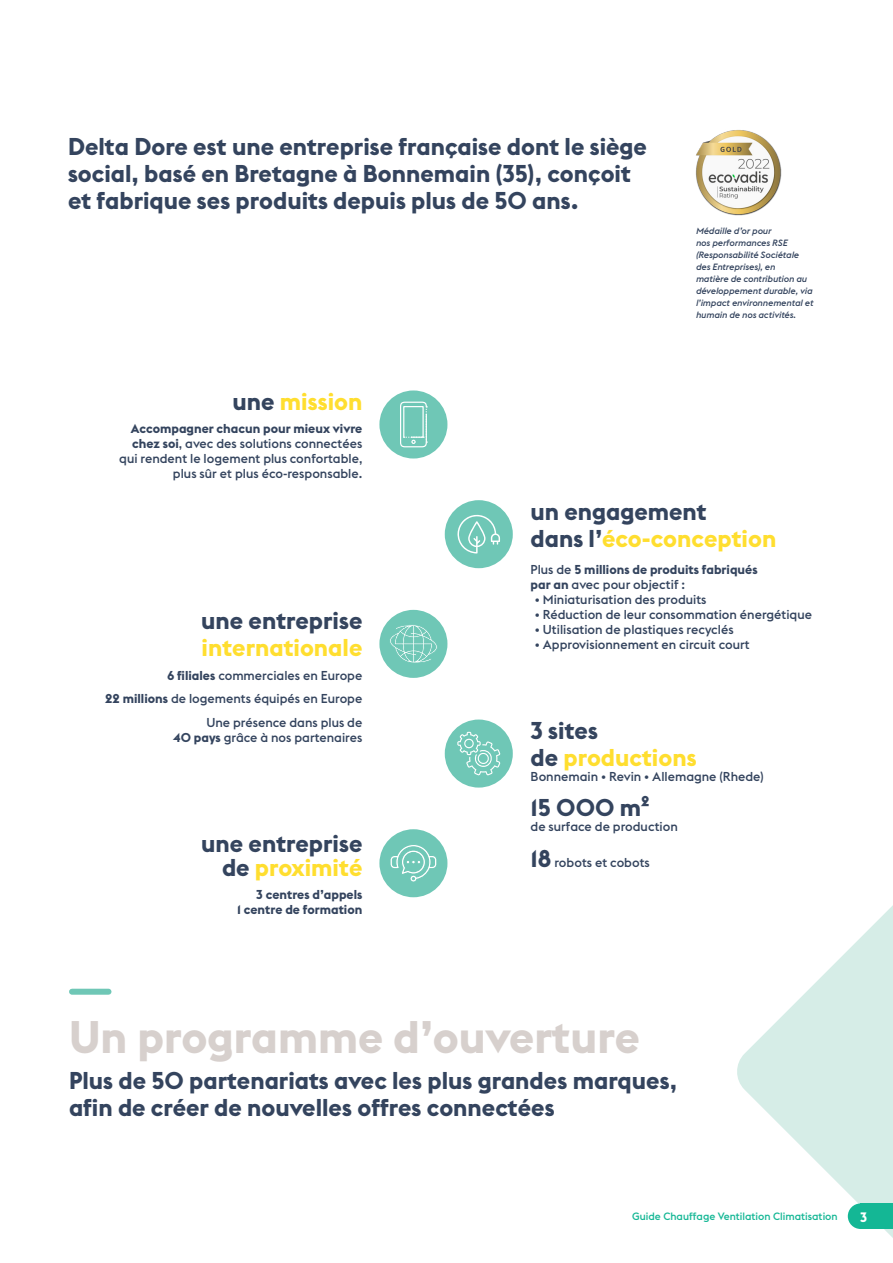
<style>
.page{position:relative;width:893px;height:1263px;background:#fff}
.page>*{position:absolute;margin:0;border:0;box-sizing:border-box;transform-origin:0 0}
.t1{font:700 45px "Euclid Flex";color:#d7d0cd}
.t2{font:700 24px/27px "Euclid Flex";color:#34445e}
.t3{font:700 24px/27px "Euclid Flex";color:#ffde2f}
.t4{font:700 13.5px "Euclid Flex";color:#fff}
.t5{font:500 12.75px/15px "Euclid Flex";color:#34445e;text-align:right}
.t6{font:700 12.75px/15px "Euclid Flex";color:#34445e}
.t7{font:500 10.5px "Euclid Flex";color:#14b795}
.t8{font:italic 500 9px/12px "Euclid Flex";color:#34445e}
.s1{color:#34445e}
.s2{font-weight:700}
.s3{color:#ffde2f}
.s4{font-weight:500}
.s5{font-weight:700;font-size:24px}
</style>
<div class="page">
<svg style="left:737px;top:905px;width:156px;height:333px"></svg>
<div style="left:72px;top:989px;width:37px;height:6px;background:#6fc7b6"></div>
<div style="left:379px;top:390px;width:68px;height:68px;background:#6fc7b6;border-radius:50%"></div>
<svg style="left:400px;top:401px;width:27px;height:47px"></svg>
<div style="left:445px;top:719px;width:68px;height:68px;background:#6fc7b6;border-radius:50%"></div>
<div style="left:379px;top:829px;width:68px;height:68px;background:#6fc7b6;border-radius:50%"></div>
<div style="left:379px;top:610px;width:68px;height:68px;background:#6fc7b6;border-radius:50%"></div>
<svg style="left:390px;top:625px;width:47px;height:38px"></svg>
<div style="left:445px;top:500px;width:68px;height:68px;background:#6fc7b6;border-radius:50%"></div>
<svg style="left:457px;top:514px;width:43px;height:39px"></svg>
<svg style="left:390px;top:845px;width:47px;height:37px"></svg>
<img style="left:696px;top:130px;width:85px;height:85px">
<svg style="left:457px;top:732px;width:43px;height:43px"></svg>
<div style="left:860px;top:1203px;width:33px;height:26px;background:#14b795"></div>
<div style="left:848px;top:1203px;width:25px;height:26px;background:#14b795;border-radius:50%"></div>
<h2 class="t2" style="left:68px;top:133px;width:580px">Delta Dore est une entreprise française dont le siège social, basé en Bretagne à Bonnemain (35), conçoit et fabrique ses produits depuis plus de 50 ans.</h2>
<h2 class="t3" style="left:233px;top:388px;width:131px"><span class="s1">une</span> mission</h2>
<p class="t5" style="left:119px;top:421px;width:245px"><span class="s2">Accompagner chacun pour mieux vivre chez soi</span>, avec des solutions connectées qui rendent le logement plus confortable, plus sûr et plus éco-responsable.</p>
<p class="t8" style="left:696px;top:225px;width:119px">Médaille d’or pour<br>nos performances RSE (Responsabilité Sociétale des Entreprises), en<br>matière de contribution au développement durable, via l’impact environnemental et humain de nos activités.</p>
<h2 class="t2" style="left:201px;top:607px;width:163px">une entreprise</h2>
<h2 class="t3" style="left:202px;top:634px;width:162px">internationale</h2>
<p class="t5" style="left:105px;top:663px;width:259px;line-height:23.5px"><span class="s2">6 filiales</span> commerciales en Europe<br><span class="s2">22 millions</span> de logements équipés en Europe<br>Une présence dans plus de</p>
<p class="t5" style="left:173px;top:730px;width:191px"><span class="s2">40 pays</span> grâce à nos partenaires</p>
<h2 class="t2" style="left:201px;top:832px;width:163px;line-height:24px;text-align:right">une entreprise de <span class="s3">proximité</span></h2>
<p class="t6" style="left:237px;top:887px;width:127px;text-align:right">3 centres d’appels<br>1 centre de formation</p>
<h2 class="t2" style="left:531px;top:498px;width:247px">un engagement<br>dans l’<span class="s3">éco-conception</span></h2>
<p class="t6" style="left:531px;top:562px;width:229px"><span class="s4">Plus de</span> 5 millions de produits fabriqués par an <span class="s4">avec pour objectif :</span></p>
<p class="t5" style="left:535px;top:592px;width:173px">• Miniaturisation des produits</p>
<p class="t5" style="left:535px;top:607px;width:279px">• Réduction de leur consommation énergétique</p>
<p class="t5" style="left:535px;top:622px;width:201px">• Utilisation de plastiques recyclés</p>
<p class="t5" style="left:535px;top:637px;width:216px">• Approvisionnement en circuit court</p>
<h2 class="t3" style="left:531px;top:717px;width:168px"><span class="s1">3 sites<br>de</span> productions</h2>
<p class="t5" style="left:531px;top:769px;width:235px">Bonnemain • Revin • Allemagne (Rhede)</p>
<h2 class="t2" style="left:531px;top:795px;width:121px">15 000 m²</h2>
<p class="t5" style="left:531px;top:819px;width:149px">de surface de production</p>
<p class="t5" style="left:531px;top:855px;width:121px"><span class="s5">18</span> robots et cobots</p>
<h1 class="t1" style="left:69px;top:1011px;width:572px">Un programme d’ouverture</h1>
<h2 class="t2" style="left:69px;top:1067px;width:610px">Plus de 50 partenariats avec les plus grandes marques, afin de créer de nouvelles offres connectées</h2>
<p class="t7" style="left:632px;top:1211px;width:207px">Guide Chauffage Ventilation Climatisation</p>
<p class="t4" style="left:860px;top:1209px;width:9px">3</p>
</div>
